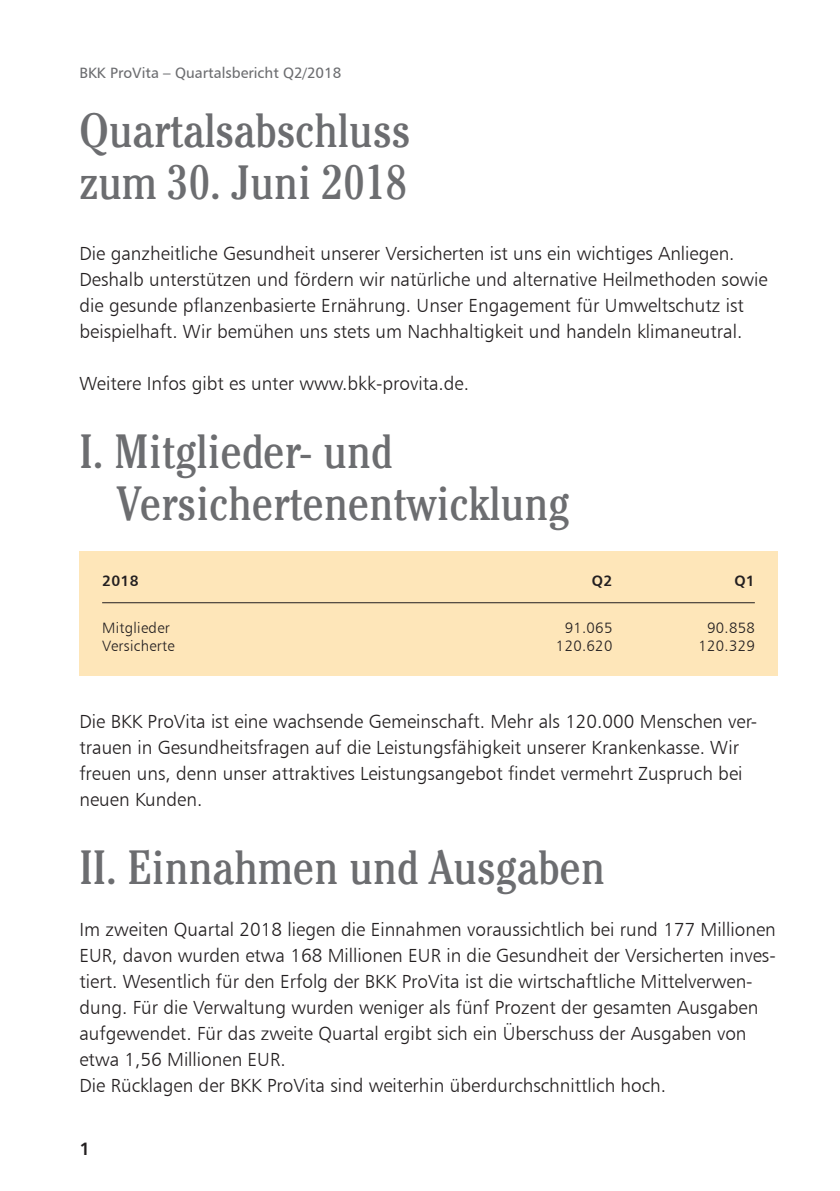
<style>
.page{position:relative;width:840px;height:1191px;background:#fff}
.page>*{position:absolute;margin:0;border:0;box-sizing:border-box;transform-origin:0 0}
.t1{font:condensed 48px/52px "Cheltenham Std";color:#6c6d70}
.t2{font:19px/26px "Humanist 777 BT Light B";color:#231f20}
.t3{font:18px "Humanist 777 BT Bold B";color:#231f20}
.t4{font:15px "Humanist 777 BT Light B";letter-spacing:.02em;color:#231f20}
.t5{font:15px "Humanist 777 BT Roman B";color:#6c6d70}
.t6{font:15px "Humanist 777 BT Bold B";letter-spacing:.02em;color:#231f20}
</style>
<div class="page">
<div style="left:79px;top:551px;width:698px;height:125px;background:#fee6b9"></div>
<hr style="left:102px;top:602px;width:652px;height:1px;background:#231f20">
<p class="t5" style="left:79px;top:63px;width:263px">BKK ProVita – Quartalsbericht Q2/2018</p>
<h1 class="t1" style="left:79px;top:104px;width:332px">Quartalsabschluss zum 30. Juni 2018</h1>
<p class="t2" style="left:79px;top:240px;width:689px">Die ganzheitliche Gesundheit unserer Versicherten ist uns ein wichtiges Anliegen.<br>Deshalb unterstützen und fördern wir natürliche und alternative Heilmethoden sowie die gesunde pflanzenbasierte Ernährung. Unser Engagement für Umweltschutz ist beispielhaft. Wir bemühen uns stets um Nachhaltigkeit und handeln klimaneutral.</p>
<p class="t2" style="left:79px;top:370px;width:391px">Weitere Infos gibt es unter www.bkk-provita.de.</p>
<h1 class="t1" style="left:117px;top:425px;width:454px;text-indent:-37px">I. Mitglieder- und<br>Versichertenentwicklung</h1>
<p class="t6" style="left:102px;top:571px;width:38px">2018</p>
<p class="t6" style="left:591px;top:571px;width:22px">Q2</p>
<p class="t6" style="left:734px;top:571px;width:22px">Q1</p>
<p class="t4" style="left:102px;top:618px;width:69px">Mitglieder</p>
<p class="t4" style="left:564px;top:618px;width:49px">91.065</p>
<p class="t4" style="left:706px;top:618px;width:49px">90.858</p>
<p class="t4" style="left:102px;top:636px;width:74px">Versicherte</p>
<p class="t4" style="left:555px;top:636px;width:58px">120.620</p>
<p class="t4" style="left:698px;top:636px;width:58px">120.329</p>
<p class="t2" style="left:79px;top:708px;width:679px">Die BKK ProVita ist eine wachsende Gemeinschaft. Mehr als 120.000 Menschen ver&shy;trauen in Gesundheitsfragen auf die Leistungsfähigkeit unserer Krankenkasse. Wir freuen uns, denn unser attraktives Leistungsangebot findet vermehrt Zuspruch bei neuen Kunden.</p>
<h1 class="t1" style="left:79px;top:841px;width:527px">II. Einnahmen und Ausgaben</h1>
<p class="t2" style="left:79px;top:916px;width:697px">Im zweiten Quartal 2018 liegen die Einnahmen voraussichtlich bei rund 177 Millionen EUR, davon wurden etwa 168 Millionen EUR in die Gesundheit der Versicherten inves&shy;tiert. Wesentlich für den Erfolg der BKK ProVita ist die wirtschaftliche Mittelverwen&shy;dung. Für die Verwaltung wurden weniger als fünf Prozent der gesamten Ausgaben aufgewendet. Für das zweite Quartal ergibt sich ein Überschuss der Ausgaben von etwa 1,56 Millionen EUR.<br>Die Rücklagen der BKK ProVita sind weiterhin überdurchschnittlich hoch.</p>
<p class="t3" style="left:79px;top:1137px;width:12px">1</p>
</div>
